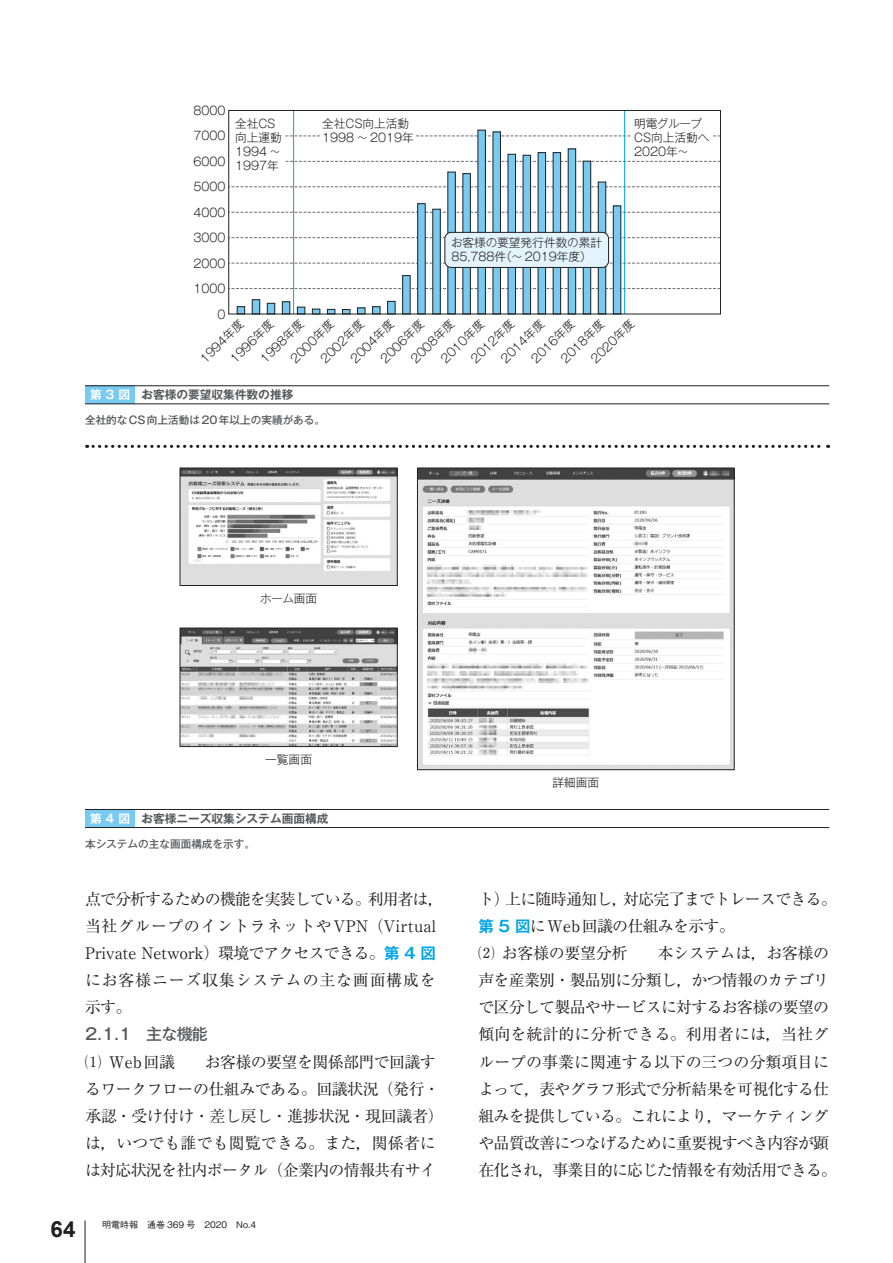
<style>
.page{position:relative;width:893px;height:1263px;background:#fff}
.page>*{position:absolute;margin:0;border:0;box-sizing:border-box;transform-origin:0 0}
.t1{font:700 22.35px "Arial";color:#231f20}
.a_本文__1{font:15.9px/27.2px "Ryumin Pr 6 N";letter-spacing:-.045em;color:#231f20}
.a_本文{font:15.9px/27.2px "Ryumin Pr 6 N";letter-spacing:.02em;color:#231f20}
._3_中見出し{font:500 15.9px "Gothic MB101 Pr 6 N";color:#57585a}
.t2{font:300 11.7px/14.1px "Gothic MB101 Pr 6 N";color:#231f20}
.キャプション_タイトル{font:700 11.7px "Gothic MB101 Pr 6 N De";color:#57585a}
.キャプション_図表番号{font:700 11.7px "Gothic MB101 Pr 6 N De";letter-spacing:.335em;color:#fff}
.キャプション_サブ{font:500 10.65px "Gothic MB101 Pr 6 N";color:#57585a}
.t3{font:500 9px "Gothic BBB Pro";color:#231f20}
.s1{font-weight:700}
.s2{font-family:"Gothic MB101 Pr 6 N De";font-weight:700;font-size:15.45px;color:#00a5e5}
</style>
<div class="page">
<hr style="left:85px;top:1220px;width:1px;height:43px;background:#231f20">
<svg style="left:285px;top:136px;width:434px;height:1px"></svg>
<svg style="left:285px;top:161px;width:434px;height:1px"></svg>
<svg style="left:231px;top:187px;width:488px;height:1px"></svg>
<svg style="left:231px;top:212px;width:488px;height:1px"></svg>
<svg style="left:231px;top:237px;width:488px;height:1px"></svg>
<svg style="left:231px;top:263px;width:488px;height:1px"></svg>
<svg style="left:231px;top:288px;width:488px;height:1px"></svg>
<div style="left:237px;top:307px;width:8px;height:7px;background:#79caf1"></div>
<div style="left:237px;top:306px;width:8px;height:8px;border:1px solid #231f20"></div>
<div style="left:252px;top:300px;width:8px;height:14px;background:#79caf1"></div>
<div style="left:252px;top:299px;width:8px;height:15px;border:1px solid #231f20"></div>
<div style="left:267px;top:303px;width:8px;height:11px;background:#79caf1"></div>
<div style="left:267px;top:303px;width:8px;height:11px;border:1px solid #231f20"></div>
<div style="left:282px;top:302px;width:8px;height:12px;background:#79caf1"></div>
<div style="left:282px;top:302px;width:8px;height:12px;border:1px solid #231f20"></div>
<div style="left:297px;top:307px;width:8px;height:7px;background:#79caf1"></div>
<div style="left:297px;top:307px;width:8px;height:7px;border:1px solid #231f20"></div>
<div style="left:312px;top:309px;width:8px;height:5px;background:#79caf1"></div>
<div style="left:312px;top:309px;width:8px;height:5px;border:1px solid #231f20"></div>
<div style="left:327px;top:309px;width:8px;height:5px;background:#79caf1"></div>
<div style="left:327px;top:309px;width:8px;height:5px;border:1px solid #231f20"></div>
<div style="left:342px;top:309px;width:8px;height:5px;background:#79caf1"></div>
<div style="left:342px;top:309px;width:8px;height:5px;border:1px solid #231f20"></div>
<div style="left:358px;top:308px;width:7px;height:6px;background:#79caf1"></div>
<div style="left:357px;top:308px;width:8px;height:6px;border:1px solid #231f20"></div>
<div style="left:373px;top:307px;width:7px;height:7px;background:#79caf1"></div>
<div style="left:372px;top:306px;width:8px;height:8px;border:1px solid #231f20"></div>
<div style="left:388px;top:301px;width:7px;height:13px;background:#79caf1"></div>
<div style="left:387px;top:301px;width:8px;height:13px;border:1px solid #231f20"></div>
<div style="left:403px;top:276px;width:7px;height:38px;background:#79caf1"></div>
<div style="left:402px;top:275px;width:8px;height:39px;border:1px solid #231f20"></div>
<div style="left:418px;top:204px;width:7px;height:110px;background:#79caf1"></div>
<div style="left:417px;top:203px;width:8px;height:111px;border:1px solid #231f20"></div>
<div style="left:433px;top:209px;width:7px;height:105px;background:#79caf1"></div>
<div style="left:448px;top:172px;width:7px;height:142px;background:#79caf1"></div>
<div style="left:448px;top:172px;width:8px;height:142px;border:1px solid #231f20"></div>
<div style="left:463px;top:174px;width:7px;height:140px;background:#79caf1"></div>
<div style="left:463px;top:173px;width:8px;height:141px;border:1px solid #231f20"></div>
<div style="left:478px;top:130px;width:7px;height:184px;background:#79caf1"></div>
<div style="left:478px;top:130px;width:8px;height:184px;border:1px solid #231f20"></div>
<div style="left:493px;top:132px;width:7px;height:182px;background:#79caf1"></div>
<div style="left:493px;top:132px;width:8px;height:182px;border:1px solid #231f20"></div>
<div style="left:508px;top:154px;width:7px;height:160px;background:#79caf1"></div>
<div style="left:508px;top:154px;width:8px;height:160px;border:1px solid #231f20"></div>
<div style="left:523px;top:155px;width:8px;height:159px;background:#79caf1"></div>
<div style="left:523px;top:155px;width:8px;height:159px;border:1px solid #231f20"></div>
<div style="left:538px;top:153px;width:8px;height:161px;background:#79caf1"></div>
<div style="left:538px;top:152px;width:8px;height:162px;border:1px solid #231f20"></div>
<div style="left:553px;top:153px;width:8px;height:161px;background:#79caf1"></div>
<div style="left:553px;top:152px;width:8px;height:162px;border:1px solid #231f20"></div>
<div style="left:568px;top:149px;width:8px;height:165px;background:#79caf1"></div>
<div style="left:568px;top:149px;width:8px;height:165px;border:1px solid #231f20"></div>
<div style="left:583px;top:161px;width:8px;height:153px;background:#79caf1"></div>
<div style="left:583px;top:161px;width:8px;height:153px;border:1px solid #231f20"></div>
<div style="left:598px;top:182px;width:8px;height:132px;background:#79caf1"></div>
<div style="left:598px;top:182px;width:8px;height:132px;border:1px solid #231f20"></div>
<div style="left:613px;top:206px;width:8px;height:108px;background:#79caf1"></div>
<div style="left:613px;top:206px;width:8px;height:108px;border:1px solid #231f20"></div>
<hr style="left:624px;top:110px;width:1px;height:204px;background:#00a5e5">
<hr style="left:293px;top:110px;width:1px;height:204px;background:#00a5e5">
<div style="left:321px;top:121px;width:94px;height:32px;background:#fff"></div>
<div style="left:631px;top:120px;width:81px;height:32px;background:#fff"></div>
<div style="left:445px;top:232px;width:164px;height:35px;background:#e3f3fb;border-radius:6px"></div>
<div style="left:445px;top:232px;width:164px;height:36px;border:1px solid #231f20;border-radius:6px"></div>
<div style="left:228px;top:110px;width:493px;height:204px;border:1px solid #231f20"></div>
<div style="left:85px;top:386px;width:50px;height:18px;background:#79caf1"></div>
<hr style="left:85px;top:385px;width:744px;height:1px;background:#231f20">
<hr style="left:85px;top:403px;width:744px;height:1px;background:#231f20">
<div style="left:85px;top:809px;width:50px;height:18px;background:#79caf1"></div>
<hr style="left:85px;top:809px;width:744px;height:1px;background:#231f20">
<hr style="left:85px;top:827px;width:744px;height:1px;background:#231f20">
<img style="left:182px;top:470px;width:214px;height:114px">
<img style="left:182px;top:630px;width:214px;height:115px">
<img style="left:419px;top:470px;width:314px;height:298px">
<div style="left:417px;top:468px;width:318px;height:302px;border:1px solid #231f20"></div>
<div style="left:180px;top:468px;width:218px;height:118px;border:1px solid #231f20"></div>
<div style="left:180px;top:628px;width:218px;height:119px;border:1px solid #231f20"></div>
<svg style="left:87px;top:445px;width:742px;height:3px"></svg>
<p class="t2" style="left:193px;top:103px;width:34px">8000</p>
<p class="t2" style="left:193px;top:128px;width:34px">7000</p>
<p class="t2" style="left:193px;top:153px;width:34px">6000</p>
<p class="t2" style="left:193px;top:179px;width:34px">5000</p>
<p class="t2" style="left:193px;top:204px;width:34px">4000</p>
<p class="t2" style="left:193px;top:230px;width:34px">3000</p>
<p class="t2" style="left:193px;top:255px;width:34px">2000</p>
<p class="t2" style="left:193px;top:281px;width:34px">1000</p>
<p class="t2" style="left:235px;top:116px;width:48px">全社ＣＳ向上運動<br>1994 ～<br>1997年</p>
<p class="t2" style="left:322px;top:116px;width:93px">全社ＣＳ向上活動<br>1998 ～ 2019年</p>
<p class="t2" style="left:634px;top:116px;width:77px">明電グループ<br>CS向上活動へ<br>2020年～</p>
<p class="t2" style="left:451px;top:235px;width:152px">お客様の要望発行件数の累計<br>85,788件（～ 2019年度）</p>
<p class="t2" style="left:218px;top:306px;width:10px">0</p>
<p class="t2" style="left:197px;top:355px;width:57px;rotate:-45deg">1994年度</p>
<p class="t2" style="left:227px;top:355px;width:57px;rotate:-45deg">1996年度</p>
<p class="t2" style="left:257px;top:355px;width:57px;rotate:-45deg">1998年度</p>
<p class="t2" style="left:287px;top:355px;width:57px;rotate:-45deg">2000年度</p>
<p class="t2" style="left:317px;top:355px;width:57px;rotate:-45deg">2002年度</p>
<p class="t2" style="left:347px;top:355px;width:57px;rotate:-45deg">2004年度</p>
<p class="t2" style="left:377px;top:355px;width:57px;rotate:-45deg">2006年度</p>
<p class="t2" style="left:407px;top:355px;width:57px;rotate:-45deg">2008年度</p>
<p class="t2" style="left:437px;top:355px;width:57px;rotate:-45deg">2010年度</p>
<p class="t2" style="left:467px;top:355px;width:57px;rotate:-45deg">2012年度</p>
<p class="t2" style="left:497px;top:355px;width:57px;rotate:-45deg">2014年度</p>
<p class="t2" style="left:528px;top:355px;width:57px;rotate:-45deg">2016年度</p>
<p class="t2" style="left:557px;top:355px;width:57px;rotate:-45deg">2018年度</p>
<p class="t2" style="left:587px;top:355px;width:57px;rotate:-45deg">2020年度</p>
<p class="キャプション_図表番号" style="left:90px;top:385px;width:42px">第3図</p>
<p class="キャプション_タイトル" style="left:141px;top:385px;width:154px">お客様の要望収集件数の推移</p>
<p class="キャプション_サブ" style="left:85px;top:411px;width:242px">全社的なCS向上活動は20年以上の実績がある。</p>
<p class="t2" style="left:260px;top:590px;width:59px">ホーム画面</p>
<p class="t2" style="left:265px;top:751px;width:48px">一覧画面</p>
<p class="キャプション_図表番号" style="left:90px;top:809px;width:42px">第4図</p>
<p class="キャプション_タイトル" style="left:141px;top:809px;width:189px">お客様ニーズ収集システム画面構成</p>
<p class="キャプション_サブ" style="left:85px;top:835px;width:172px">本システムの主な画面構成を示す。</p>
<p class="a_本文" style="left:85px;top:884px;width:360px">点で分析するための機能を実装している。利用者は<span class="s1">，</span>当社グループのイントラネットやVPN（Virtual<br>Private Network）環境でアクセスできる。<span class="s2">第 4 図</span>にお客様ニーズ収集システムの主な画面構成を示す。</p>
<p class="_3_中見出し" style="left:85px;top:1021px;width:124px">2.1.1　主な機能</p>
<p class="a_本文__1" style="left:85px;top:1047px;width:360px">⑴ Web回議　　お客様の要望を関係部門で回議するワークフローの仕組みである。回議状況（発行・承認・受け付け・差し戻し・進捗状況・現回議者）は<span class="s1">，</span>いつでも誰でも閲覧できる。また<span class="s1">，</span>関係者には対応状況を社内ポータル（企業内の情報共有サイ</p>
<h1 class="t1" style="left:51px;top:1213px;width:26px">64</h1>
<p class="t3" style="left:102px;top:1218px;width:156px">明電時報　通巻 369 号　2020　No.4</p>
<p class="t2" style="left:552px;top:774px;width:48px">詳細画面</p>
<p class="a_本文__1" style="left:478px;top:884px;width:360px">ト）上に随時通知し<span class="s1">，</span>対応完了までトレースできる。<span class="s2">第 5 図</span>にWeb回議の仕組みを示す。</p>
<p class="a_本文__1" style="left:478px;top:939px;width:360px">⑵ お客様の要望分析　　本システムは<span class="s1">，</span>お客様の声を産業別・製品別に分類し<span class="s1">，</span>かつ情報のカテゴリで区分して製品やサービスに対するお客様の要望の傾向を統計的に分析できる。利用者には<span class="s1">，</span>当社グループの事業に関連する以下の三つの分類項目によって<span class="s1">，</span>表やグラフ形式で分析結果を可視化する仕組みを提供している。これにより<span class="s1">，</span>マーケティングや品質改善につなげるために重要視すべき内容が顕在化され<span class="s1">，</span>事業目的に応じた情報を有効活用できる。</p>
</div>
